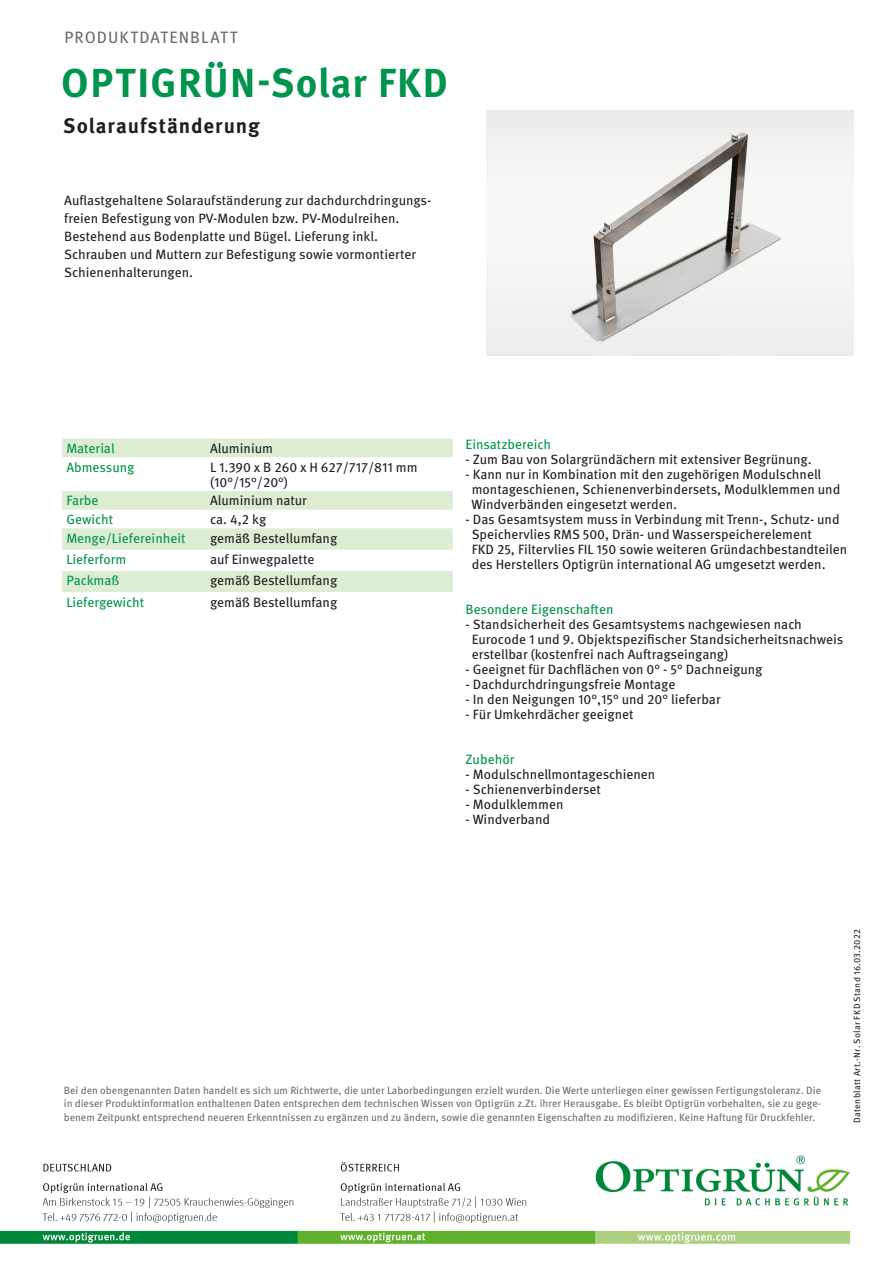
<style>
.page{position:relative;width:893px;height:1263px;background:#fff}
.page>*{position:absolute;margin:0;border:0;box-sizing:border-box;transform-origin:0 0}
.Titel_Headline_Versa{font:700 40.5px "Meta Pro";letter-spacing:.035em;color:#00944d}
.t1{font:700 21px "Meta Pro";letter-spacing:.045em;color:#231f20}
.t2{font:16.5px "Meta Pro";letter-spacing:.065em;color:#6c6d70}
.t3{font:13.5px/18px "Meta Pro";color:#231f20}
.t4{font:13.5px "Meta Pro";color:#00944d}
.t5{font:10.5px/13.5px "Meta Pro";color:#6c6d70;text-align:justify}
.fliesstext_book{font:9px "Meta Pro";letter-spacing:.035em;color:#231f20}
</style>
<div class="page">
<svg style="left:62px;top:439px;width:391px;height:153px;fill:#ddedd4"></svg>
<img style="left:0;top:1155px;width:851px;height:89px">
<img style="left:486px;top:111px;width:368px;height:244px">
<p class="t2" style="left:64px;top:26px;width:175px">PRODUKTDATENBLATT</p>
<p class="Titel_Headline_Versa" style="left:61px;top:57px;width:388px">OPTIGRÜN-Solar FKD</p>
<p class="t1" style="left:63px;top:112px;width:198px">Solaraufständerung</p>
<p class="t3" style="left:64px;top:191px;width:369px">Auflastgehaltene Solaraufständerung zur dachdurchdringungs&shy;freien Befestigung von PV-Modulen bzw. PV-Modulreihen.</p>
<p class="t3" style="left:64px;top:227px;width:315px">Bestehend aus Bodenplatte und Bügel. Lieferung inkl.</p>
<p class="t3" style="left:64px;top:245px;width:353px">Schrauben und Muttern zur Befestigung sowie vormontierter<br>Schienenhalterungen.</p>
<p class="t4" style="left:66px;top:440px;width:50px">Material</p>
<p class="t3" style="left:210px;top:440px;width:64px">Aluminium</p>
<p class="t4" style="left:66px;top:458px;width:70px">Abmessung</p>
<p class="t3" style="left:210px;top:460px;width:209px;line-height:15px">L 1.390 x B 260 x H 627/717/811 mm (10°/15°/20°)</p>
<p class="t4" style="left:66px;top:492px;width:34px">Farbe</p>
<p class="t3" style="left:210px;top:492px;width:98px">Aluminium natur</p>
<p class="t4" style="left:66px;top:511px;width:48px">Gewicht</p>
<p class="t3" style="left:210px;top:511px;width:58px">ca. 4,2 kg</p>
<p class="t4" style="left:66px;top:529px;width:121px">Menge/Liefereinheit</p>
<p class="t3" style="left:210px;top:529px;width:129px">gemäß Bestellumfang</p>
<p class="t4" style="left:66px;top:551px;width:62px">Lieferform</p>
<p class="t3" style="left:210px;top:551px;width:106px">auf Einwegpalette</p>
<p class="t4" style="left:66px;top:572px;width:55px">Packmaß</p>
<p class="t3" style="left:210px;top:572px;width:129px">gemäß Bestellumfang</p>
<p class="t4" style="left:66px;top:593px;width:79px">Liefergewicht</p>
<p class="t3" style="left:210px;top:593px;width:129px">gemäß Bestellumfang</p>
<p class="t4" style="left:466px;top:435px;width:87px">Einsatzbereich</p>
<p class="t3" style="left:466px;top:450px;width:348px">- Zum Bau von Solargründächern mit extensiver Begrünung.</p>
<p class="t3" style="left:466px;top:465px;width:357px">- Kann nur in Kombination mit den zugehörigen Modulschnell</p>
<p class="t3" style="left:472px;top:480px;width:370px">montageschienen, Schienenverbindersets, Modulklemmen und</p>
<p class="t3" style="left:472px;top:495px;width:207px">Windverbänden eingesetzt werden.</p>
<p class="t3" style="left:466px;top:510px;width:376px">- Das Gesamtsystem muss in Verbindung mit Trenn-, Schutz- und</p>
<p class="t3" style="left:472px;top:525px;width:342px">Speichervlies RMS 500, Drän- und Wasserspeicherelement</p>
<p class="t3" style="left:472px;top:540px;width:377px">FKD 25, Filtervlies FIL 150 sowie weiteren Gründachbestandteilen</p>
<p class="t3" style="left:472px;top:555px;width:355px">des Herstellers Optigrün international AG umgesetzt werden.</p>
<p class="t4" style="left:466px;top:600px;width:149px">Besondere Eigenschaften</p>
<p class="t3" style="left:466px;top:615px;width:338px">- Standsicherheit des Gesamtsystems nachgewiesen nach</p>
<p class="t3" style="left:472px;top:630px;width:373px">Eurocode 1 und 9. Objektspezifischer Standsicherheitsnachweis</p>
<p class="t3" style="left:472px;top:645px;width:258px">erstellbar (kostenfrei nach Auftragseingang)</p>
<p class="t3" style="left:466px;top:660px;width:298px">- Geeignet für Dachflächen von 0° - 5° Dachneigung</p>
<p class="t3" style="left:466px;top:675px;width:211px">- Dachdurchdringungsfreie Montage</p>
<p class="t3" style="left:466px;top:690px;width:257px">- In den Neigungen 10°,15° und 20° lieferbar</p>
<p class="t3" style="left:466px;top:705px;width:170px">- Für Umkehrdächer geeignet</p>
<p class="t4" style="left:466px;top:750px;width:50px">Zubehör</p>
<p class="t3" style="left:466px;top:765px;width:191px">- Modulschnellmontageschienen</p>
<p class="t3" style="left:466px;top:780px;width:137px">- Schienenverbinderset</p>
<p class="t3" style="left:466px;top:795px;width:99px">- Modulklemmen</p>
<p class="t3" style="left:466px;top:810px;width:86px">- Windverband</p>
<p class="t5" style="left:64px;top:1084px;width:759px">Bei den obengenannten Daten handelt es sich um Richtwerte, die unter Laborbedingungen erzielt wurden. Die Werte unterliegen einer gewissen Fertigungstoleranz. Die in dieser Produktinformation enthaltenen Daten entsprechen dem technischen Wissen von Optigrün z.Zt. ihrer Herausgabe. Es bleibt Optigrün vorbehalten, sie zu gege&shy;benem Zeitpunkt entsprechend neueren Erkenntnissen zu ergänzen und zu ändern, sowie die genannten Eigenschaften zu modifizieren. Keine Haftung für Druckfehler.</p>
<p class="fliesstext_book" style="left:851px;top:1123px;width:195px;rotate:-90deg">Datenblatt Art.-Nr. Solar FKD Stand 16.03.2022</p>
</div>
